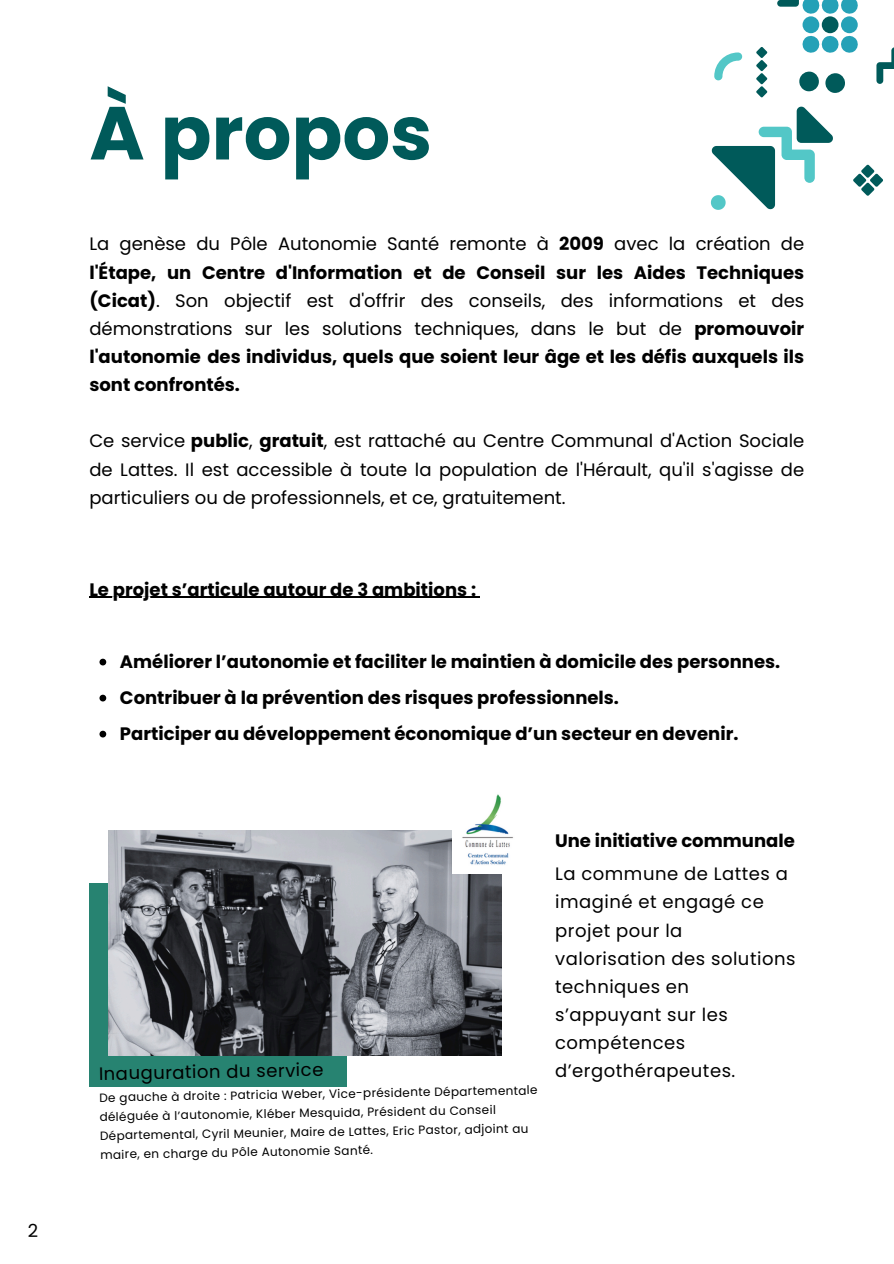
<style>
.page{position:relative;width:894px;height:1264px;background:#fff}
.page>*{position:absolute;margin:0;border:0;box-sizing:border-box;transform-origin:0 0}
.t1{font:700 75px "Poppins";color:#005a5a}
.t2{font:700 18px/28.2px "Poppins";color:#000;text-align:justify}
.t3{font:18px/28.2px "Poppins";letter-spacing:.03em;color:#000;text-align:justify}
.t4{font:12px/19px "Poppins";color:#000}
.s1{font-weight:400}
.s2{font-weight:700}
</style>
<div class="page">
<div style="left:89px;top:883px;width:258px;height:203px;background:#278371"></div>
<img style="left:108px;top:830px;width:393px;height:225px">
<svg style="left:714px;top:52px;width:28px;height:28px"></svg>
<svg style="left:853px;top:165px;width:29px;height:31px"></svg>
<svg style="left:756px;top:47px;width:11px;height:50px"></svg>
<svg style="left:876px;top:48px;width:17px;height:36px"></svg>
<svg style="left:777px;top:0;width:81px;height:53px"></svg>
<svg style="left:799px;top:71px;width:46px;height:22px"></svg>
<svg style="left:710px;top:106px;width:123px;height:104px"></svg>
<img style="left:453px;top:794px;width:60px;height:79px">
<hr style="left:89px;top:597px;width:387px;height:1px;background:#000">
<svg style="left:99px;top:658px;width:7px;height:7px"></svg>
<svg style="left:99px;top:694px;width:7px;height:7px"></svg>
<svg style="left:99px;top:730px;width:7px;height:7px"></svg>
<p class="t3" style="left:28px;top:1216px;width:12px">2</p>
<h3 class="t1" style="left:89px;top:81px;width:344px">À propos</h3>
<h1 class="t2" style="left:89px;top:230px;width:716px"><span class="s1">La genèse du Pôle Autonomie Santé remonte à</span> 2009 <span class="s1">avec la création de </span>l'Étape, un Centre d'Information et de Conseil sur les Aides Techniques (Cicat)<span class="s1">. Son objectif est d'offrir des conseils, des informations et des démonstrations sur les solutions techniques, dans le but de</span> promouvoir l'autonomie des individus, quels que soient leur âge et les défis auxquels ils sont confrontés.</h1>
<p class="t3" style="left:89px;top:427px;width:716px">Ce service <span class="s2">public</span>, <span class="s2">gratuit</span>, est rattaché au Centre Communal d'Action Sociale de Lattes. Il est accessible à toute la population de l'Hérault, qu'il s'agisse de particuliers ou de professionnels, et ce, gratuitement.</p>
<h3 class="t2" style="left:89px;top:575px;width:388px">Le projet s’articule autour de 3 ambitions :</h3>
<h2 class="t2" style="left:120px;top:647px;width:661px">Améliorer l’autonomie et faciliter le maintien à domicile des personnes.</h2>
<p class="t2" style="left:120px;top:683px;width:500px">Contribuer à la prévention des risques professionnels.</p>
<p class="t2" style="left:120px;top:719px;width:619px">Participer au développement économique d’un secteur en devenir.</p>
<p class="t3" style="left:99px;top:1059px;width:226px;rotate:-1deg">Inauguration du service</p>
<p class="t4" style="left:99px;top:1088px;width:439px;rotate:-1deg">De gauche à droite : Patricia Weber, Vice-présidente Départementale déléguée à l’autonomie, Kléber Mesquida, Président du Conseil Départemental, Cyril Meunier, Maire de Lattes, Eric Pastor, adjoint au maire, en charge du Pôle Autonomie Santé.</p>
<p class="t2" style="left:555px;top:826px;width:241px">Une initiative communale</p>
<p class="t3" style="left:555px;top:859px;width:242px;text-align:left">La commune de Lattes a imaginé et engagé ce projet pour la valorisation des solutions techniques en s’appuyant sur les compétences d’ergothérapeutes.</p>
</div>
